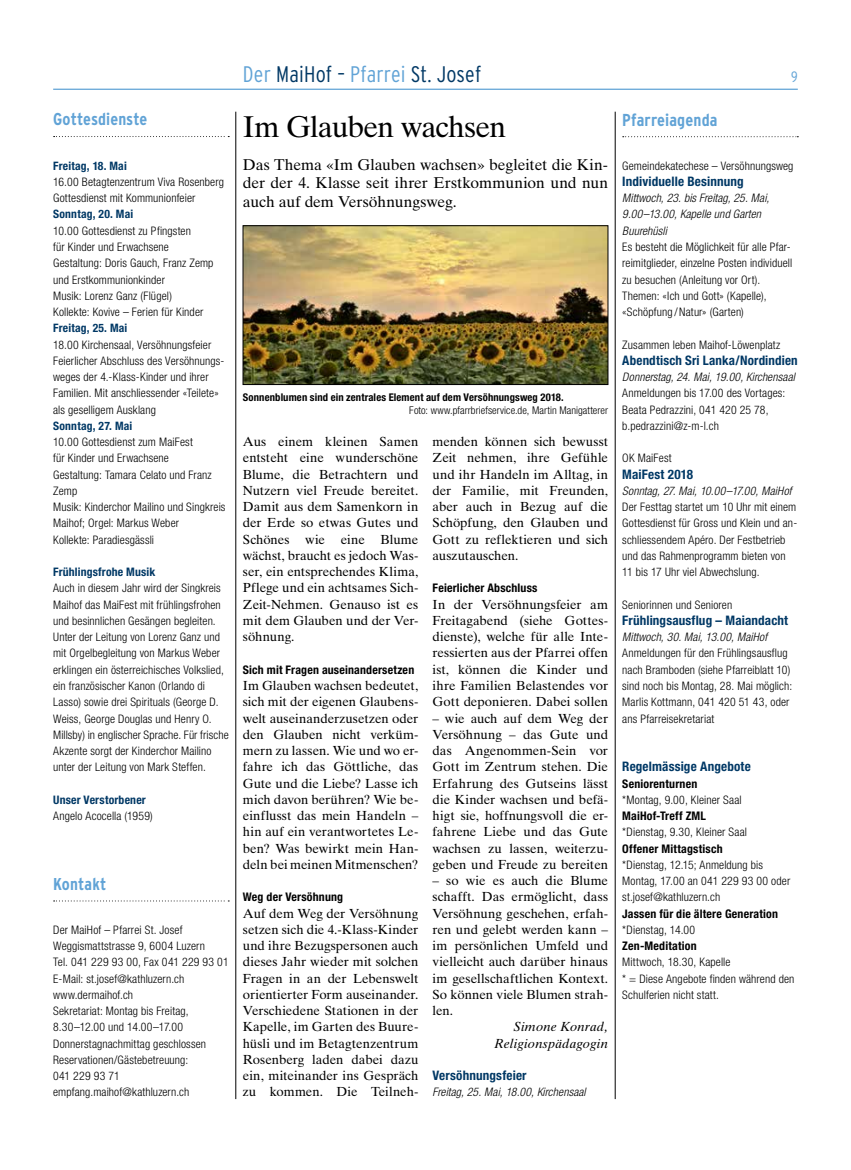
<style>
.page{position:relative;width:851px;height:1170px;background:#fff}
.page>*{position:absolute;margin:0;border:0;box-sizing:border-box;transform-origin:0 0}
.t1{font:30px "Times Ten LT Std";letter-spacing:-.025em;color:#000}
.t2{font:300 condensed 22.5px "Interstate";letter-spacing:.01em;color:#003865}
.t3{font:700 condensed 17.25px "Interstate";letter-spacing:.01em;color:#61a3d6}
.t4{font:700 condensed 17.12px "Interstate";letter-spacing:.005em;color:#61a3d6}
.t5{font:15.62px/18.8px "Times Ten LT Std";letter-spacing:-.005em;color:#000;text-align:justify}
.t6{font:300 condensed 15px "Interstate";color:#61a3d6}
.t7{font:13.12px/16.2px "Times Ten LT Std";letter-spacing:-.005em;color:#000;text-align:justify}
.t8{font:700 condensed 13.12px "Helvetica Neue LT Std";letter-spacing:.01em;color:#003865}
.t9{font:italic 13.12px/16.2px "Times Ten LT Std";letter-spacing:.01em;color:#000;text-align:right}
.t10{font:700 condensed 11.88px "Helvetica Neue LT Std";letter-spacing:.015em;color:#000}
.t11{font:300 condensed 11.75px/16.2px "Helvetica Neue LT Std";letter-spacing:.01em;color:#000}
.t12{font:italic 300 condensed 11.75px/16.2px "Helvetica Neue LT Std";letter-spacing:.01em;color:#000}
.t13{font:700 condensed 11.75px "Helvetica Neue LT Std";letter-spacing:.015em;color:#003865}
.t14{font:700 condensed 11.62px "Helvetica Neue LT Std";letter-spacing:.015em;color:#003865}
.t15{font:700 condensed 10.62px "Helvetica Neue LT Std";letter-spacing:.01em;color:#000}
.t16{font:300 condensed 10.62px "Helvetica Neue LT Std";letter-spacing:.005em;color:#000}
.s1{color:#61a3d6}
</style>
<div class="page">
<hr style="left:53px;top:89px;width:744px;height:1px;background:#61a3d6">
<svg style="left:54px;top:136px;width:175px;height:1px"></svg>
<hr style="left:235px;top:112px;width:1px;height:986px;background:#000">
<hr style="left:615px;top:112px;width:1px;height:986px;background:#000">
<svg style="left:622px;top:136px;width:176px;height:1px"></svg>
<img style="left:245px;top:227px;width:361px;height:155px">
<div style="left:243px;top:225px;width:365px;height:159px;border:1px solid #000"></div>
<svg style="left:54px;top:900px;width:175px;height:1px"></svg>
<h3 class="t4" style="left:53px;top:110px;width:96px">Gottesdienste</h3>
<p class="t14" style="left:53px;top:158px;width:75px">Freitag, 18. Mai</p>
<p class="t11" style="left:53px;top:173px;width:172px">16.00 Betagtenzentrum Viva Rosenberg<br>Gottesdienst mit Kommunionfeier</p>
<p class="t14" style="left:53px;top:207px;width:82px">Sonntag, 20. Mai</p>
<p class="t11" style="left:53px;top:222px;width:162px">10.00 Gottesdienst zu Pfingsten<br>für Kinder und Erwachsene<br>Gestaltung: Doris Gauch, Franz Zemp und Erstkommunionkinder<br>Musik: Lorenz Ganz (Flügel)<br>Kollekte: Kovive – Ferien für Kinder</p>
<p class="t14" style="left:53px;top:321px;width:76px">Freitag, 25. Mai</p>
<p class="t11" style="left:53px;top:336px;width:173px">18.00 Kirchensaal, Versöhnungsfeier Feierlicher Abschluss des Versöhnungs&shy;weges der 4.-Klass-Kinder und ihrer Familien. Mit anschliessender «Teilete» als geselligem Ausklang</p>
<p class="t14" style="left:53px;top:418px;width:81px">Sonntag, 27. Mai</p>
<p class="t11" style="left:53px;top:433px;width:174px">10.00 Gottesdienst zum MaiFest<br>für Kinder und Erwachsene<br>Gestaltung: Tamara Celato und Franz<br>Zemp<br>Musik: Kinderchor Mailino und Singkreis<br>Maihof; Orgel: Markus Weber<br>Kollekte: Paradiesgässli</p>
<p class="t13" style="left:53px;top:565px;width:104px">Frühlingsfrohe Musik</p>
<p class="t11" style="left:53px;top:580px;width:177px">Auch in diesem Jahr wird der Singkreis Maihof das MaiFest mit frühlingsfrohen und besinnlichen Gesängen begleiten.<br>Unter der Leitung von Lorenz Ganz und mit Orgelbegleitung von Markus Weber erklingen ein österreichisches Volkslied, ein französischer Kanon (Orlando di Lasso) sowie drei Spirituals (George D.<br>Weiss, George Douglas und Henry O.<br>Millsby) in englischer Sprache. Für frische Akzente sorgt der Kinderchor Mailino unter der Leitung von Mark Steffen.</p>
<p class="t13" style="left:53px;top:792px;width:94px">Unser Verstorbener</p>
<p class="t11" style="left:53px;top:807px;width:101px">Angelo Acocella (1959)</p>
<h3 class="t4" style="left:53px;top:874px;width:55px">Kontakt</h3>
<p class="t11" style="left:53px;top:921px;width:177px">Der MaiHof – Pfarrei St. Josef<br>Weggismattstrasse 9, 6004 Luzern<br>Tel. 041 229 93 00, Fax 041 229 93 01<br>E-Mail: st.josef@kathluzern.ch www.dermaihof.ch<br>Sekretariat: Montag bis Freitag,<br>8.30–12.00 und 14.00–17.00<br>Donnerstagnachmittag geschlossen<br>Reservationen/Gästebetreuung:<br>041 229 93 71 empfang.maihof@kathluzern.ch</p>
<h2 class="t2" style="left:243px;top:62px;width:240px"><span class="s1">Der</span> MaiHof – <span class="s1">Pfarrei</span> St. Josef</h2>
<p class="t6" style="left:791px;top:68px;width:8px">9</p>
<h1 class="t1" style="left:243px;top:109px;width:265px">Im Glauben wachsen</h1>
<h3 class="t5" style="left:243px;top:155px;width:366px">Das Thema «Im Glauben wachsen» begleitet die Kin&shy;der der 4. Klasse seit ihrer Erstkommunion und nun auch auf dem Versöhnungsweg.</h3>
<p class="t15" style="left:243px;top:390px;width:322px">Sonnenblumen sind ein zentrales Element auf dem Versöhnungsweg 2018.</p>
<p class="t16" style="left:409px;top:403px;width:200px">Foto: www.pfarrbriefservice.de, Martin Manigatterer</p>
<p class="t7" style="left:432px;top:433px;width:177px">menden können sich bewusst Zeit nehmen, ihre Gefühle und ihr Handeln im Alltag, in der Familie, mit Freunden, aber auch in Bezug auf die Schöpfung, den Glauben und Gott zu reflektieren und sich auszutauschen.</p>
<p class="t10" style="left:432px;top:581px;width:106px">Feierlicher Abschluss</p>
<p class="t7" style="left:432px;top:596px;width:177px">In der Versöhnungsfeier am Freitagabend (siehe Gottes&shy;dienste), welche für alle Inte&shy;ressierten aus der Pfarrei offen ist, können die Kinder und ihre Familien Belastendes vor Gott deponieren. Dabei sollen</p>
<p class="t7" style="left:432px;top:709px;width:177px">– wie auch auf dem Weg der Versöhnung – das Gute und das Angenommen-Sein vor Gott im Zentrum stehen. Die Erfahrung des Gutseins lässt die Kinder wachsen und befä&shy;higt sie, hoffnungsvoll die er&shy;fahrene Liebe und das Gute wachsen zu lassen, weiterzu&shy;geben und Freude zu bereiten</p>
<p class="t7" style="left:432px;top:872px;width:177px">– so wie es auch die Blume schafft. Das ermöglicht, dass Versöhnung geschehen, erfah&shy;ren und gelebt werden kann – im persönlichen Umfeld und vielleicht auch darüber hinaus im gesellschaftlichen Kontext.<br>So können viele Blumen strah&shy;len.</p>
<p class="t9" style="left:494px;top:1018px;width:115px">Simone Konrad,<br>Religionspädagogin</p>
<p class="t8" style="left:432px;top:1067px;width:96px">Versöhnungsfeier</p>
<p class="t12" style="left:432px;top:1084px;width:155px">Freitag, 25. Mai, 18.00, Kirchensaal</p>
<p class="t7" style="left:243px;top:433px;width:177px">Aus einem kleinen Samen entsteht eine wunderschöne Blume, die Betrachtern und Nutzern viel Freude bereitet.<br>Damit aus dem Samenkorn in der Erde so etwas Gutes und Schönes wie eine Blume wächst, braucht es jedoch Was&shy;ser, ein entsprechendes Klima, Pflege und ein achtsames Sich-Zeit-Nehmen. Genauso ist es mit dem Glauben und der Ver&shy;söhnung.</p>
<p class="t10" style="left:243px;top:662px;width:173px">Sich mit Fragen auseinandersetzen</p>
<p class="t7" style="left:243px;top:677px;width:177px">Im Glauben wachsen bedeutet, sich mit der eigenen Glaubens&shy;welt auseinanderzusetzen oder den Glauben nicht verküm&shy;mern zu lassen. Wie und wo er&shy;fahre ich das Göttliche, das Gute und die Liebe? Lasse ich mich davon berühren? Wie be&shy;einflusst das mein Handeln – hin auf ein verantwortetes Le&shy;ben? Was bewirkt mein Han&shy;deln bei meinen Mitmenschen?</p>
<p class="t10" style="left:243px;top:889px;width:102px">Weg der Versöhnung</p>
<p class="t7" style="left:243px;top:904px;width:177px">Auf dem Weg der Versöhnung setzen sich die 4.-Klass-Kinder und ihre Bezugspersonen auch dieses Jahr wieder mit solchen Fragen in an der Lebenswelt orientierter Form auseinander.<br>Verschiedene Stationen in der Kapelle, im Garten des Buure&shy;hüsli und im Betagtenzentrum Rosenberg laden dabei dazu ein, miteinander ins Gespräch zu kommen. Die Teilneh-</p>
<h3 class="t3" style="left:622px;top:110px;width:97px">Pfarreiagenda</h3>
<p class="t11" style="left:622px;top:157px;width:173px">Gemeindekatechese – Versöhnungsweg</p>
<p class="t8" style="left:622px;top:173px;width:123px">Individuelle Besinnung</p>
<p class="t12" style="left:622px;top:190px;width:148px">Mittwoch, 23. bis Freitag, 25. Mai,<br>9.00–13.00, Kapelle und Garten<br>Buurehüsli</p>
<p class="t11" style="left:622px;top:238px;width:171px">Es besteht die Möglichkeit für alle Pfar&shy;reimitglieder, einzelne Posten individuell zu besuchen (Anleitung vor Ort).<br>Themen: «Ich und Gott» (Kapelle), «Schöpfung / Natur» (Garten)</p>
<p class="t11" style="left:622px;top:336px;width:159px">Zusammen leben Maihof-Löwenplatz</p>
<p class="t8" style="left:622px;top:352px;width:177px">Abendtisch Sri Lanka/Nordindien</p>
<p class="t12" style="left:622px;top:369px;width:174px">Donnerstag, 24. Mai, 19.00, Kirchensaal</p>
<p class="t11" style="left:622px;top:385px;width:164px">Anmeldungen bis 17.00 des Vortages:<br>Beata Pedrazzini, 041 420 25 78, b.pedrazzini@z-m-l.ch</p>
<p class="t11" style="left:622px;top:450px;width:51px">OK MaiFest</p>
<p class="t8" style="left:622px;top:466px;width:72px">MaiFest 2018</p>
<p class="t12" style="left:622px;top:483px;width:171px">Sonntag, 27. Mai, 10.00–17.00, MaiHof</p>
<p class="t11" style="left:622px;top:498px;width:176px">Der Festtag startet um 10 Uhr mit einem Gottesdienst für Gross und Klein und an&shy;schliessendem Apéro. Der Festbetrieb und das Rahmenprogramm bieten von 11 bis 17 Uhr viel Abwechslung.</p>
<p class="t11" style="left:622px;top:596px;width:111px">Seniorinnen und Senioren</p>
<p class="t8" style="left:622px;top:612px;width:167px">Frühlingsausflug – Maiandacht</p>
<p class="t12" style="left:622px;top:629px;width:146px">Mittwoch, 30. Mai, 13.00, MaiHof</p>
<p class="t11" style="left:622px;top:645px;width:171px">Anmeldungen für den Frühlingsausflug nach Bramboden (siehe Pfarreiblatt 10) sind noch bis Montag, 28. Mai möglich:<br>Marlis Kottmann, 041 420 51 43, oder ans Pfarreisekretariat</p>
<p class="t8" style="left:622px;top:758px;width:130px">Regelmässige Angebote</p>
<p class="t10" style="left:622px;top:776px;width:76px">Seniorenturnen</p>
<p class="t11" style="left:622px;top:791px;width:121px">*Montag, 9.00, Kleiner Saal</p>
<p class="t10" style="left:622px;top:808px;width:85px">MaiHof-Treff ZML</p>
<p class="t11" style="left:622px;top:823px;width:126px">*Dienstag, 9.30, Kleiner Saal</p>
<p class="t10" style="left:622px;top:841px;width:102px">Offener Mittagstisch</p>
<p class="t11" style="left:622px;top:856px;width:169px">*Dienstag, 12.15; Anmeldung bis<br>Montag, 17.00 an 041 229 93 00 oder st.josef@kathluzern.ch</p>
<p class="t10" style="left:622px;top:906px;width:157px">Jassen für die ältere Generation</p>
<p class="t11" style="left:622px;top:921px;width:74px">*Dienstag, 14.00</p>
<p class="t10" style="left:622px;top:938px;width:76px">Zen-Meditation</p>
<p class="t11" style="left:622px;top:953px;width:174px">Mittwoch, 18.30, Kapelle<br>* = Diese Angebote finden während den<br>Schulferien nicht statt.</p>
</div>
